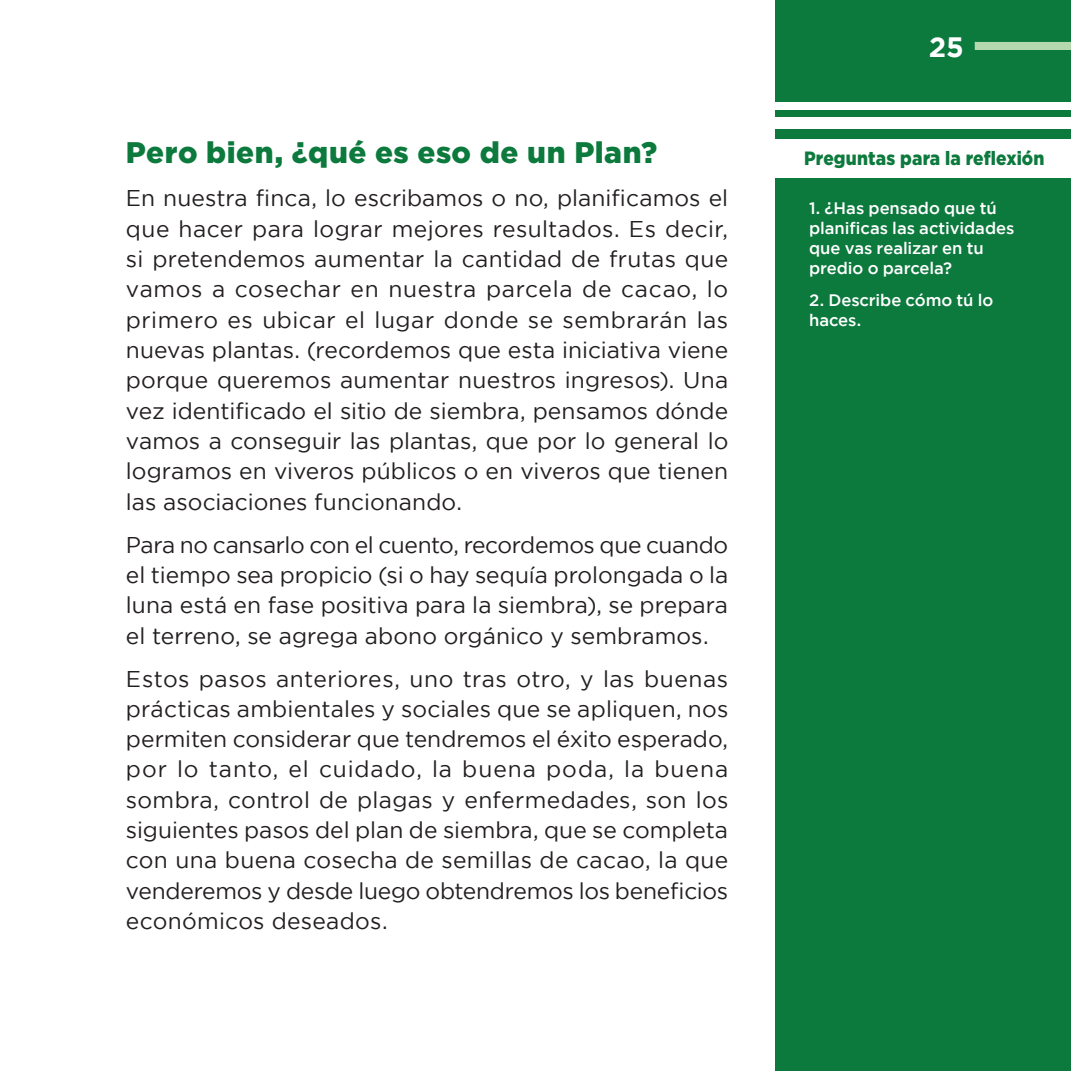
<style>
.page{position:relative;width:1071px;height:1071px;background:#fff}
.page>*{position:absolute;margin:0;border:0;box-sizing:border-box;transform-origin:0 0}
.t1{font:900 29.75px "Gotham";letter-spacing:.02em;color:#0c793d}
.t2{font:700 28px "Gotham";color:#fff}
.t3{font:22.75px/30.3px "Gotham";letter-spacing:.005em;color:#231f20;text-align:justify}
.t4{font:900 19.25px "Gotham";letter-spacing:.01em;color:#0c793d;scale:.9 1}
.t5{font:500 16.62px/19.9px "Gotham";letter-spacing:-.005em;color:#fff}
</style>
<div class="page">
<div style="left:776px;top:0;width:295px;height:1071px;background:#0c793d"></div>
<div style="left:776px;top:139px;width:295px;height:38px;background:#fff"></div>
<div style="left:776px;top:117px;width:295px;height:12px;background:#fff"></div>
<div style="left:776px;top:102px;width:295px;height:8px;background:#fff"></div>
<div style="left:975px;top:42px;width:96px;height:8px;background:#b4d9af"></div>
<h1 class="t1" style="left:126px;top:136px;width:533px">Pero bien, ¿qué es eso de un Plan?</h1>
<p class="t3" style="left:126px;top:183px;width:604px">En nuestra finca, lo escribamos o no, planificamos el que hacer para lograr mejores resultados. Es decir, si pretendemos aumentar la cantidad de frutas que vamos a cosechar en nuestra parcela de cacao, lo primero es ubicar el lugar donde se sembrarán las nuevas plantas. (recordemos que esta iniciativa viene porque queremos aumentar nuestros ingresos). Una vez identificado el sitio de siembra, pensamos dónde vamos a conseguir las plantas, que por lo general lo logramos en viveros públicos o en viveros que tienen las asociaciones funcionando.</p>
<p class="t3" style="left:126px;top:529px;width:604px">Para no cansarlo con el cuento, recordemos que cuando el tiempo sea propicio (si o hay sequía prolongada o la luna está en fase positiva para la siembra), se prepara el terreno, se agrega abono orgánico y sembramos.</p>
<p class="t3" style="left:126px;top:663px;width:604px">Estos pasos anteriores, uno tras otro, y las buenas prácticas ambientales y sociales que se apliquen, nos permiten considerar que tendremos el éxito esperado, por lo tanto, el cuidado, la buena poda, la buena sombra, control de plagas y enfermedades, son los siguientes pasos del plan de siembra, que se completa con una buena cosecha de semillas de cacao, la que venderemos y desde luego obtendremos los beneficios económicos deseados.</p>
<p class="t2" style="left:929px;top:30px;width:37px">25</p>
<p class="t4" style="left:804px;top:148px;width:269px">Preguntas para la reflexión</p>
<p class="t5" style="left:809px;top:197px;width:207px">1. ¿Has pensado que tú planificas las actividades que vas realizar en tu predio o parcela?</p>
<p class="t5" style="left:809px;top:290px;width:186px">2. Describe cómo tú lo haces.</p>
</div>
